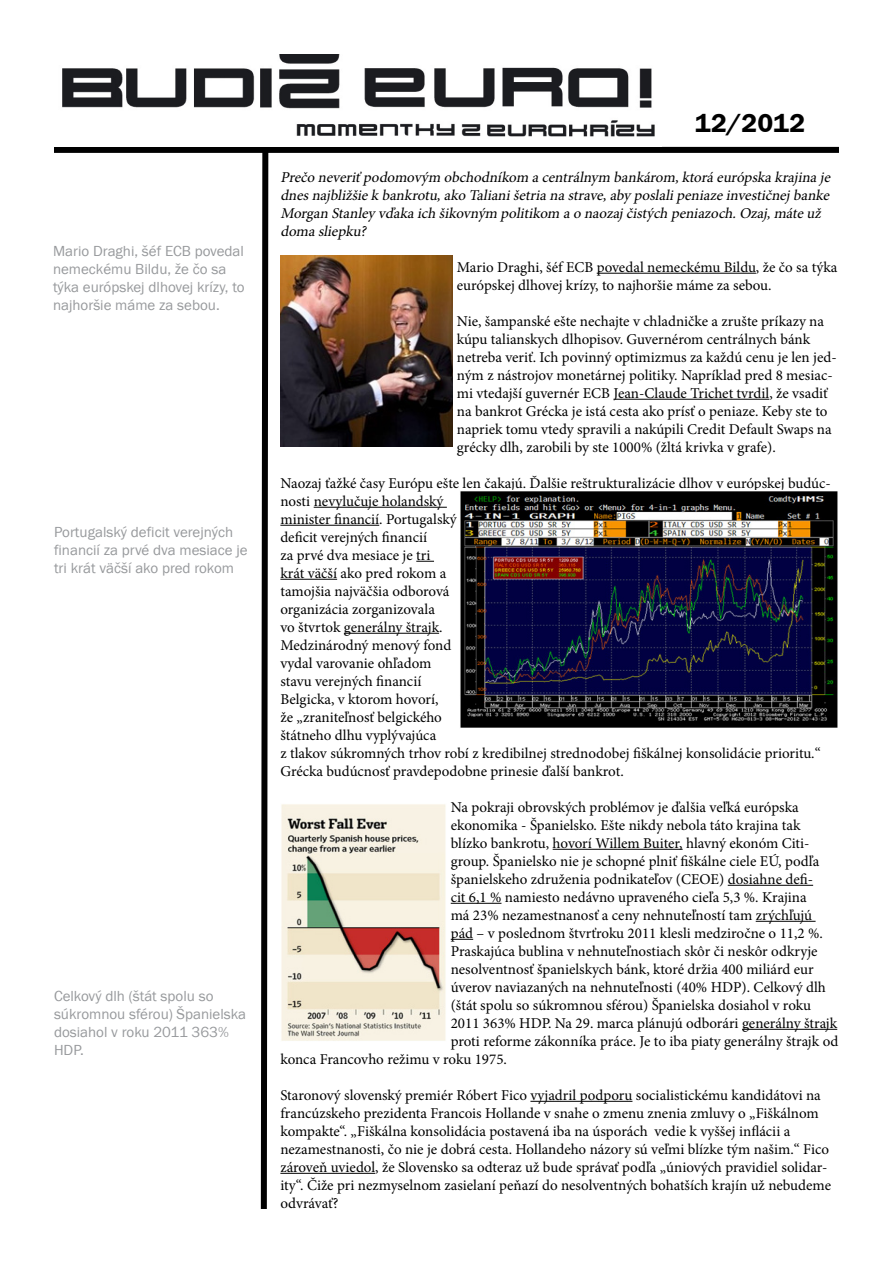
<style>
.page{position:relative;width:893px;height:1263px;background:#fff}
.page>*{position:absolute;margin:0;border:0;box-sizing:border-box;transform-origin:0 0}
.t1{font:600 27px "Franklin Gothic Itc TEE";letter-spacing:.01em;color:#000}
.t2{font:15px/18px "Minion Pro";color:#000}
.t3{font:15px/18px "Franklin Gothic Itc TEE";color:#97999c}
.t4{font:italic 15px/18px "Minion Pro";color:#000}
</style>
<div class="page">
<div style="left:54px;top:147px;width:785px;height:6px;background:#000"></div>
<svg style="left:258px;top:152px;width:13px;height:1057px"></svg>
<img style="left:62px;top:54px;width:593px;height:83px">
<hr style="left:597px;top:273px;width:159px;height:1px;background:#000">
<hr style="left:613px;top:399px;width:156px;height:1px;background:#000">
<hr style="left:314px;top:507px;width:133px;height:1px;background:#000">
<hr style="left:280px;top:525px;width:99px;height:1px;background:#000">
<svg style="left:416px;top:561px;width:18px;height:1px"></svg>
<hr style="left:280px;top:579px;width:57px;height:1px;background:#000">
<hr style="left:344px;top:633px;width:95px;height:1px;background:#000">
<hr style="left:553px;top:849px;width:130px;height:1px;background:#000">
<hr style="left:728px;top:885px;width:85px;height:1px;background:#000">
<hr style="left:451px;top:903px;width:50px;height:1px;background:#000">
<hr style="left:756px;top:921px;width:60px;height:1px;background:#000">
<svg style="left:451px;top:939px;width:22px;height:1px"></svg>
<hr style="left:742px;top:1029px;width:95px;height:1px;background:#000">
<hr style="left:530px;top:1101px;width:102px;height:1px;background:#000">
<hr style="left:280px;top:1173px;width:95px;height:1px;background:#000">
<img style="left:280px;top:255px;width:173px;height:191px">
<img style="left:460px;top:491px;width:378px;height:237px">
<img style="left:281px;top:804px;width:165px;height:237px">
<p class="t3" style="left:53px;top:242px;width:193px">Mario Draghi, šéf ECB povedal nemeckému Bildu, že čo sa týka európskej dlhovej krízy, to najhoršie máme za sebou.</p>
<p class="t3" style="left:54px;top:523px;width:195px">Portugalský deficit verejných financií za prvé dva mesiace je tri krát väčší ako pred rokom</p>
<p class="t3" style="left:54px;top:987px;width:194px">Celkový dlh (štát spolu so súkromnou sférou) Španielska dosiahol v roku 2011 363%<br>HDP.</p>
<h1 class="t1" style="left:695px;top:108px;width:112px">12/2012</h1>
<p class="t4" style="left:280px;top:168px;width:555px">Prečo neveriťpodomovým obchodníkom acentrálnym bankárom,ktoráeurópskakraj inaj e dnesnajbližšiek bankrotu,ako Talianišetrianastrave,aby poslalipeniazeinvestičnej banke Morgan Stanley vďakaich šikovným politikom ao naozaj čistých peniazoch.Ozaj,máteuž domasliepku?</p>
<p class="t2" style="left:457px;top:258px;width:382px">Mario Draghi, šéf ECB povedal nemeckému Bildu, že čo sa týka európskej dlhovej krízy, to najhoršie máme za sebou.</p>
<p class="t2" style="left:457px;top:312px;width:381px">Nie, šampanské ešte nechajte v chladničke a zrušte príkazy na kúpu talianskych dlhopisov. Guvernérom centrálnych bánk netreba veriť. Ich povinný optimizmus za každú cenu je len jed&shy;ným z nástrojov monetárnej politiky. Napríklad pred 8 mesiac&shy;mi vtedajší guvernér ECB Jean-Claude Trichet tvrdil, že vsadiť na bankrot Grécka je istá cesta ako prísť o peniaze. Keby ste to napriek tomu vtedy spravili a nakúpili Credit Default Swaps na grécky dlh, zarobili by ste 1000% (žltá krivka v grafe).</p>
<p class="t2" style="left:280px;top:474px;width:552px">Naozaj ťažké časy Európu ešte len čakajú. Ďalšie reštrukturalizácie dlhov v európskej budúc&shy;nosti nevylučuje holandský<br>minister financií. Portugalský<br>deficit verejných financií<br>za prvé dva mesiace je tri<br>krát väčší ako pred rokom a<br>tamojšia najväčšia odborová<br>organizácia zorganizovala<br>vo štvrtok generálny štrajk.<br>Medzinárodný menový fond<br>vydal varovanie ohľadom<br>stavu verejných financií<br>Belgicka, v ktorom hovorí,<br>že „zraniteľnosť belgického<br>štátneho dlhu vyplývajúca<br>z tlakov súkromných trhov robí z kredibilnej strednodobej fiškálnej konsolidácie prioritu.“ Grécka budúcnosť pravdepodobne prinesie ďalší bankrot.</p>
<p class="t2" style="left:451px;top:798px;width:349px">Na pokraji obrovských problémov je ďalšia veľká európska</p>
<p class="t2" style="left:451px;top:816px;width:351px">ekonomika - Španielsko. Ešte nikdy nebola táto krajina tak</p>
<p class="t2" style="left:451px;top:834px;width:360px">blízko bankrotu, hovorí Willem Buiter, hlavný ekonóm Citi-</p>
<p class="t2" style="left:451px;top:852px;width:370px">group. Španielsko nie je schopné plniť fiškálne ciele EÚ, podľa</p>
<p class="t2" style="left:451px;top:870px;width:364px">španielskeho združenia podnikateľov (CEOE) dosiahne defi-</p>
<p class="t2" style="left:451px;top:888px;width:357px">cit 6,1 % namiesto nedávno upraveného cieľa 5,3 %. Krajina</p>
<p class="t2" style="left:451px;top:906px;width:363px">má 23% nezamestnanosť a ceny nehnuteľností tam zrýchľujú</p>
<p class="t2" style="left:451px;top:924px;width:374px">pád – v poslednom štvrťroku 2011 klesli medziročne o 11,2 %.</p>
<p class="t2" style="left:451px;top:942px;width:368px">Praskajúca bublina v nehnuteľnostiach skôr či neskôr odkryje</p>
<p class="t2" style="left:451px;top:960px;width:364px">nesolventnosť španielskych bánk, ktoré držia 400 miliárd eur</p>
<p class="t2" style="left:451px;top:978px;width:377px">úverov naviazaných na nehnuteľnosti (40% HDP). Celkový dlh</p>
<p class="t2" style="left:451px;top:996px;width:362px">(štát spolu so súkromnou sférou) Španielska dosiahol v roku</p>
<p class="t2" style="left:451px;top:1014px;width:388px">2011 363% HDP. Na 29. marca plánujú odborári generálny štrajk</p>
<p class="t2" style="left:451px;top:1032px;width:389px">proti reforme zákonníka práce. Je to iba piaty generálny štrajk od</p>
<p class="t2" style="left:280px;top:1050px;width:228px">konca Francovho režimu v roku 1975.</p>
<p class="t2" style="left:280px;top:1086px;width:552px">Staronový slovenský premiér Róbert Fico vyjadril podporu socialistickému kandidátovi na francúzskeho prezidenta Francois Hollande v snahe o zmenu znenia zmluvy o „Fiškálnom kompakte“. „Fiškálna konsolidácia postavená iba na úsporách vedie k vyššej inflácii a nezamestnanosti, čo nie je dobrá cesta. Hollandeho názory sú veľmi blízke tým našim.“ Fico zároveň uviedol, že Slovensko sa odteraz už bude správať podľa „úniových pravidiel solidar&shy;ity“. Čiže pri nezmyselnom zasielaní peňazí do nesolventných bohatších krajín už nebudeme odvrávať?</p>
</div>
